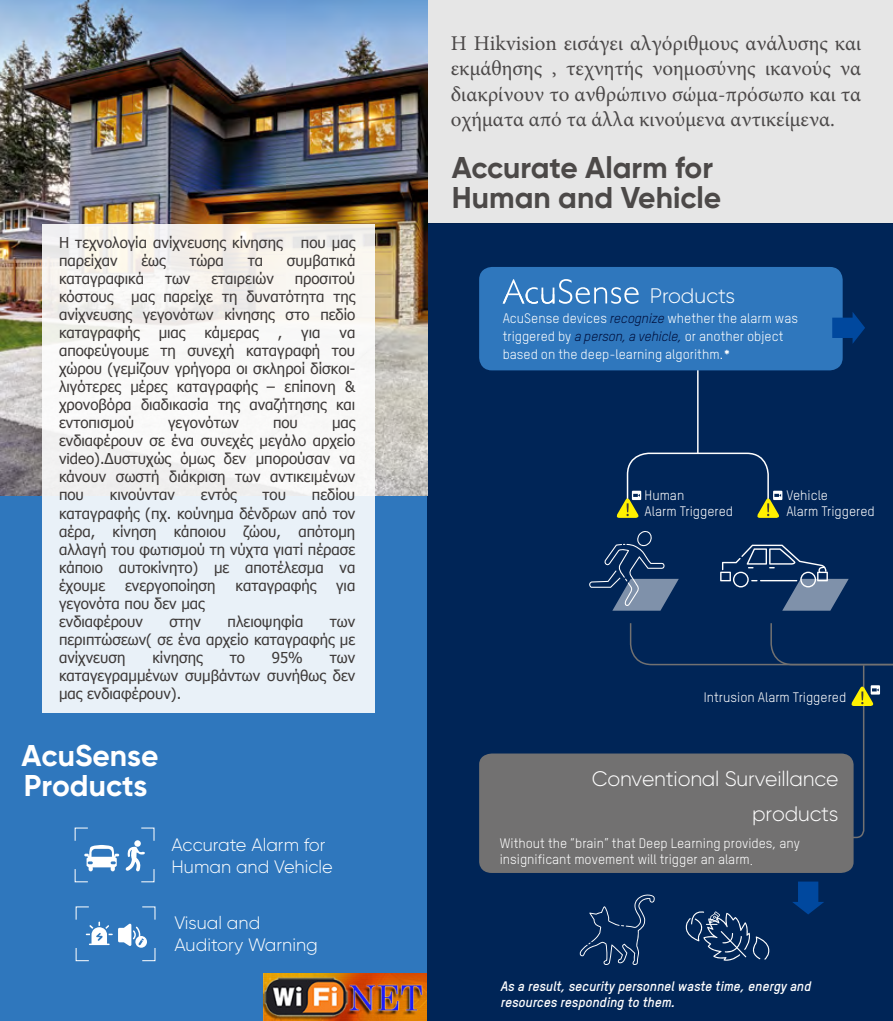
<style>
.page{position:relative;width:893px;height:1021px;background:#fff}
.page>*{position:absolute;margin:0;border:0;box-sizing:border-box;transform-origin:0 0}
.t1{font:700 30px/30px "Gilroy";color:#4c4948}
.t2{font:700 30px/30px "Gilroy";color:#fff}
.t3{font:21px/25.2px "Minion Pro";color:#4b4848;text-align:justify}
.t4{font:300 21px/35.4px "Gilroy";letter-spacing:-.01em;color:#fff;text-align:right}
.t5{font:300 18px/21.6px "Gilroy";color:#fff}
.t6{font:15px/18px "Tahoma";color:#3e3a39;text-align:justify}
.t7{font:13.5px/18px "TSTARPRO";color:#fff}
.t8{font:italic 700 13.5px/16.2px "TSTARPRO";color:#fff}
.s1{font-style:italic;color:#00103d}
.s2{font-weight:700}
.s3{font-family:"Adobe Song Std";font-weight:300}
</style>
<div class="page">
<div style="left:427px;top:0;width:466px;height:223px;background:#e6e6e6"></div>
<div style="left:427px;top:223px;width:466px;height:797px;background:#002557"></div>
<div style="left:0;top:495px;width:427px;height:525px;background:#2f77bd"></div>
<img style="left:0;top:0;width:427px;height:495px">
<div style="left:43px;top:224px;width:332px;height:488px;background:linear-gradient(to bottom,#faf6f0,#e7f1fb)"></div>
<div style="left:479px;top:753px;width:375px;height:120px;background:#727171"></div>
<hr style="left:697px;top:368px;width:2px;height:85px;background:#fff">
<svg style="left:589px;top:531px;width:90px;height:79px"></svg>
<svg style="left:720px;top:544px;width:129px;height:66px"></svg>
<div style="left:479px;top:267px;width:364px;height:103px;background:#2f77bd;border-radius:13px"></div>
<svg style="left:503px;top:279px;width:136px;height:25px"></svg>
<svg style="left:75px;top:827px;width:44px;height:55px"></svg>
<svg style="left:125px;top:827px;width:29px;height:55px"></svg>
<svg style="left:76px;top:906px;width:79px;height:55px"></svg>
<svg style="left:792px;top:881px;width:32px;height:33px"></svg>
<svg style="left:832px;top:312px;width:33px;height:32px"></svg>
<svg style="left:616px;top:452px;width:166px;height:66px"></svg>
<svg style="left:629px;top:623px;width:264px;height:216px"></svg>
<svg style="left:580px;top:894px;width:75px;height:71px"></svg>
<svg style="left:685px;top:911px;width:85px;height:49px"></svg>
<img style="left:263px;top:973px;width:164px;height:47px">
<p class="t6" style="left:59px;top:233px;width:298px">Η τεχνολογία ανίχνευσης κίνησης που μας παρείχαν</p>
<p class="t6" style="left:141px;top:251px;width:26px">έως</p>
<p class="t6" style="left:189px;top:251px;width:36px">τώρα</p>
<p class="t6" style="left:248px;top:251px;width:17px">τα</p>
<p class="t6" style="left:287px;top:251px;width:70px">συμβατικά</p>
<p class="t6" style="left:59px;top:269px;width:87px">καταγραφικά</p>
<p class="t6" style="left:165px;top:269px;width:27px">των</p>
<p class="t6" style="left:211px;top:269px;width:64px">εταιρειών</p>
<p class="t6" style="left:59px;top:269px;width:298px;text-indent:236px">προσιτού κόστους μας παρείχε τη δυνατότητα της ανίχνευσης γεγονότων κίνησης στο πεδίο καταγραφής</p>
<p class="t6" style="left:159px;top:323px;width:28px">μιας</p>
<p class="t6" style="left:204px;top:323px;width:56px">κάμερας</p>
<p class="t6" style="left:278px;top:323px;width:6px">,</p>
<p class="t6" style="left:301px;top:323px;width:21px">για</p>
<p class="t6" style="left:59px;top:323px;width:298px;text-indent:280px">να αποφεύγουμε τη συνεχή καταγραφή του χώρου (γεμίζουν γρήγορα οι σκληροί δίσκοι&shy;λιγότερες μέρες καταγραφής – επίπονη &amp; χρονοβόρα διαδικασία της αναζήτησης και εντοπισμού</p>
<p class="t6" style="left:168px;top:413px;width:72px">γεγονότων</p>
<p class="t6" style="left:273px;top:413px;width:26px">που</p>
<p class="t6" style="left:59px;top:413px;width:298px;text-indent:273px">μας ενδιαφέρουν σε ένα συνεχές μεγάλο αρχείο video).Δυστυχώς όμως δεν μπορούσαν να κάνουν σωστή διάκριση των αντικειμένων που</p>
<p class="t6" style="left:59px;top:485px;width:298px;text-indent:253px">πεδίου καταγραφής (πχ. κούνημα δένδρων από τον αέρα, κίνηση κάποιου ζώου, απότομη αλλαγή του φωτισμού τη νύχτα γιατί πέρασε κάποιο αυτοκίνητο) με αποτέλεσμα να έχουμε</p>
<p class="t6" style="left:110px;top:485px;width:67px">κινούνταν</p>
<p class="t6" style="left:201px;top:485px;width:37px">εντός</p>
<p class="t6" style="left:263px;top:485px;width:25px">του</p>
<p class="t6" style="left:125px;top:575px;width:92px">ενεργοποίηση</p>
<p class="t6" style="left:236px;top:575px;width:82px">καταγραφής</p>
<p class="t6" style="left:336px;top:575px;width:21px">για</p>
<p class="t6" style="left:59px;top:593px;width:147px">γεγονότα που δεν μας ενδιαφέρουν</p>
<p class="t6" style="left:169px;top:611px;width:33px">στην</p>
<p class="t6" style="left:228px;top:611px;width:77px">πλειοψηφία</p>
<p class="t6" style="left:59px;top:611px;width:298px;text-indent:271px">των περιπτώσεων( σε ένα αρχείο καταγραφής με ανίχνευση</p>
<p class="t6" style="left:152px;top:647px;width:52px">κίνησης</p>
<p class="t6" style="left:230px;top:647px;width:17px">το</p>
<p class="t6" style="left:272px;top:647px;width:33px">95%</p>
<p class="t6" style="left:59px;top:647px;width:298px;text-indent:271px">των καταγεγραμμένων συμβάντων συνήθως δεν μας ενδιαφέρουν).</p>
<h1 class="t2" style="left:22px;top:740px;width:139px">AcuSense<br>Products</h1>
<p class="t5" style="left:172px;top:834px;width:163px">Accurate Alarm for<br>Human and Vehicle</p>
<p class="t5" style="left:174px;top:912px;width:145px">Visual and<br>Auditory Warning</p>
<h2 class="t3" style="left:451px;top:31px;width:412px">Η Hikvision εισάγει αλγόριθμους ανάλυσης και εκμάθησης , τεχνητής νοημοσύνης ικανούς να διακρίνουν το ανθρώπινο σώμα-πρόσωπο και τα οχήματα από τα άλλα κινούμενα αντικείμενα.</h2>
<h1 class="t1" style="left:452px;top:152px;width:271px">Accurate Alarm for<br>Human and Vehicle</h1>
<h2 class="t4" style="left:650px;top:277px;width:87px">Products</h2>
<p class="t7" style="left:503px;top:309px;width:297px">AcuSense devices <span class="s1">recognize</span> whether the alarm was triggered by <span class="s1">a person, a vehicle,</span> or another object based on the deep-learning algorithm.<span class="s2">*</span></p>
<p class="t7" style="left:645px;top:486px;width:90px;line-height:16.2px">Human<br>Alarm Triggered</p>
<p class="t7" style="left:786px;top:486px;width:90px;line-height:16.2px">Vehicle<br>Alarm Triggered</p>
<p class="t7" style="left:704px;top:687px;width:144px">Intrusion Alarm Triggered</p>
<h2 class="t4" style="left:592px;top:760px;width:248px">Conventional Surveillance products</h2>
<p class="t7" style="left:500px;top:834px;width:302px;line-height:16.6px">Without the “brain” that Deep Learning provides, any insignificant movement will trigger an alarm<span class="s3">.</span></p>
<p class="t8" style="left:501px;top:977px;width:312px">As a result, security personnel waste time, energy and resources responding to them.</p>
</div>
